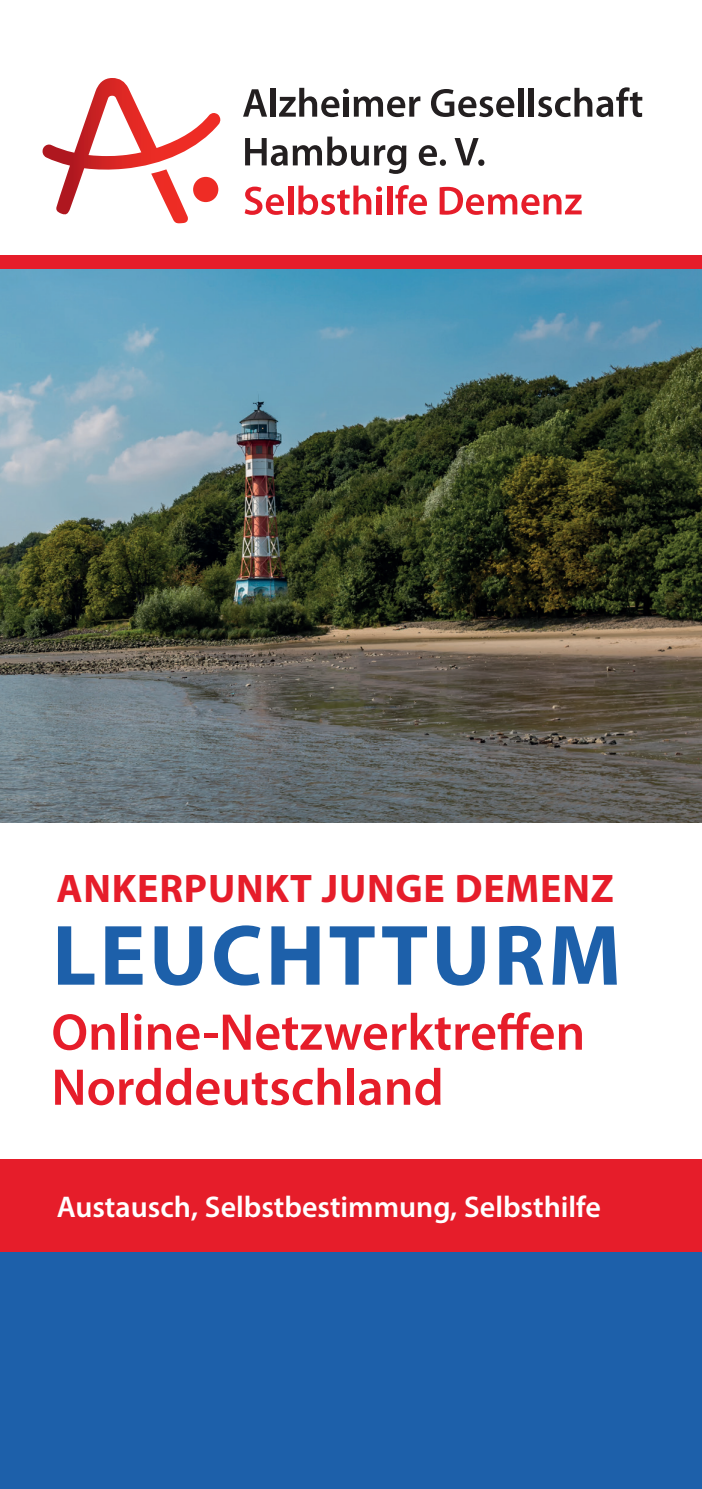
<style>
.page{position:relative;width:702px;height:1489px;background:#fff}
.page>*{position:absolute;margin:0;border:0;box-sizing:border-box;transform-origin:0 0}
.t1{font:700 86.5px "Myriad Pro";letter-spacing:.035em;color:#1d60aa}
.t2{font:600 52px/55px "Myriad Pro";color:#e61d2a}
.t3{font:700 40px "Myriad Pro";letter-spacing:.02em;color:#e61d2a}
.t4{font:600 30px "Myriad Pro";color:#fff}
</style>
<div class="page">
<div style="left:0;top:1251px;width:702px;height:237px;background:#1d60aa"></div>
<svg style="left:43px;top:78px;width:177px;height:145px"></svg>
<svg style="left:243px;top:89px;width:24px;height:28px"></svg>
<div style="left:270px;top:88px;width:5px;height:29px;background:#231f20"></div>
<svg style="left:279px;top:88px;width:141px;height:29px"></svg>
<svg style="left:431px;top:89px;width:83px;height:28px"></svg>
<div style="left:518px;top:88px;width:5px;height:29px;background:#231f20"></div>
<div style="left:529px;top:88px;width:5px;height:29px;background:#231f20"></div>
<svg style="left:538px;top:87px;width:104px;height:30px"></svg>
<svg style="left:245px;top:137px;width:239px;height:37px"></svg>
<svg style="left:245px;top:187px;width:39px;height:28px"></svg>
<div style="left:288px;top:185px;width:5px;height:29px;background:#e61d2a"></div>
<svg style="left:298px;top:185px;width:84px;height:30px"></svg>
<div style="left:376px;top:195px;width:5px;height:19px;background:#e61d2a"></div>
<div style="left:387px;top:185px;width:5px;height:29px;background:#e61d2a"></div>
<svg style="left:395px;top:185px;width:32px;height:30px"></svg>
<svg style="left:439px;top:187px;width:142px;height:28px"></svg>
<div style="left:0;top:1159px;width:702px;height:92px;background:#e61d2a"></div>
<div style="left:0;top:255px;width:702px;height:14px;background:#e61d2a"></div>
<img style="left:0;top:269px;width:702px;height:553px">
<h3 class="t3" style="left:56px;top:862px;width:559px">ANKERPUNKT JUNGE DEMENZ</h3>
<h1 class="t1" style="left:52px;top:899px;width:570px">LEUCHTTURM</h1>
<h2 class="t2" style="left:51px;top:1003px;width:535px">Online-Netzwerktreffen<br>Norddeutschland</h2>
<p class="t4" style="left:57px;top:1187px;width:545px">Austausch, Selbstbestimmung, Selbsthilfe</p>
</div>
